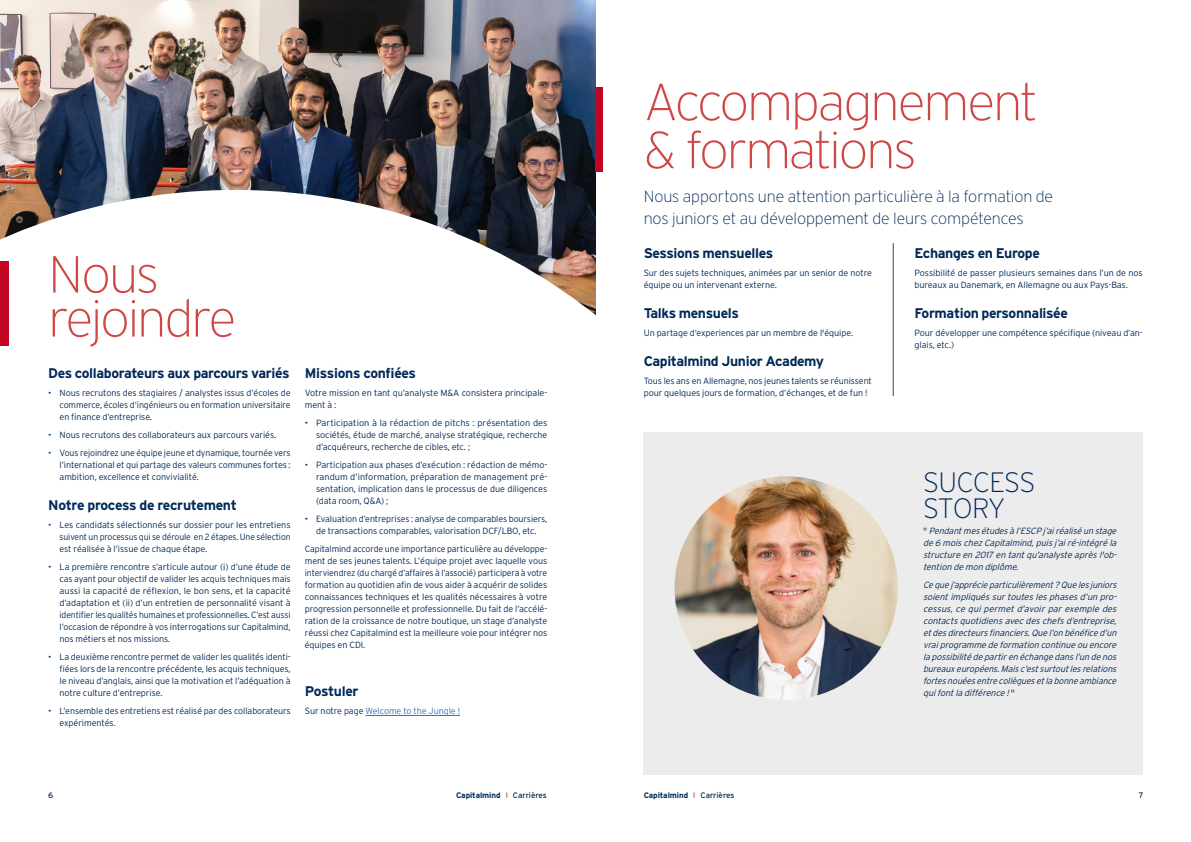
<style>
.page{position:relative;width:1191px;height:842px;background:#fff}
.page>*{position:absolute;margin:0;border:0;box-sizing:border-box;transform-origin:0 0}
.t1{font:200 52px/44px "Interstate";letter-spacing:-.045em;color:#ce4745}
.t2{font:200 28px/26px "Interstate";letter-spacing:-.035em;color:#002959}
.t3{font:200 16px/22px "Interstate";letter-spacing:-.01em;color:#002959}
.t4{font:700 14px "Interstate";letter-spacing:-.025em;color:#002959}
.t5{font:300 9px/12px "Interstate";letter-spacing:-.005em;color:#002959;text-align:justify}
.t6{font:italic 300 9px/12px "Interstate";color:#002959;text-align:justify}
.t7{font:300 9px "Interstate";letter-spacing:-.005em;color:#3476bb}
.t8{font:700 8px "Interstate";letter-spacing:-.005em;color:#002959}
.t9{font:8px "Interstate";color:#002959}
.s1{color:#002959}
.s2{font-style:normal}
.s3{font-weight:300;color:#c10525}
.s4{font-weight:400}
</style>
<div class="page">
<img style="left:0;top:0;width:595px;height:190px">
<svg style="left:0;top:190px;width:816px;height:585px"></svg>
<div style="left:595px;top:87px;width:8px;height:84px;background:#c10525"></div>
<div style="left:643px;top:432px;width:499px;height:342px;background:#ececed"></div>
<div style="left:0;top:261px;width:9px;height:84px;background:#c10525"></div>
<hr style="left:365px;top:715px;width:95px;height:1px;background:#3476bb">
<hr style="left:893px;top:243px;width:1px;height:153px;background:#2a4675">
<img style="left:674px;top:476px;width:224px;height:224px;border-radius:112px">
<h1 class="t1" style="left:48px;top:252px;width:190px">Nous rejoindre</h1>
<h3 class="t4" style="left:48px;top:365px;width:243px">Des collaborateurs aux parcours variés</h3>
<p class="t5" style="left:60px;top:387px;width:233px;text-indent:-11px">• Nous recrutons des stagiaires / analystes issus d’écoles de commerce, écoles d’ingénieurs ou en formation universitaire en finance d’entreprise.</p>
<p class="t5" style="left:48px;top:429px;width:230px">• Nous recrutons des collaborateurs aux parcours variés.</p>
<p class="t5" style="left:60px;top:447px;width:233px;text-indent:-11px">• Vous rejoindrez une équipe jeune et dynamique, tournée vers l’international et qui partage des valeurs communes fortes : ambition, excellence et convivialité.</p>
<h3 class="t4" style="left:48px;top:497px;width:190px">Notre process de recrutement</h3>
<p class="t5" style="left:60px;top:519px;width:233px;text-indent:-11px">• Les candidats sélectionnés sur dossier pour les entretiens suivent un processus qui se déroule en 2 étapes. Une sélection est réalisée à l’issue de chaque étape.</p>
<p class="t5" style="left:60px;top:561px;width:233px;text-indent:-11px">• La première rencontre s’articule autour (i) d’une étude de cas ayant pour objectif de valider les acquis techniques mais aussi la capacité de réflexion, le bon sens, et la capacité d’adaptation et (ii) d’un entretien de personnalité visant à identifier les qualités humaines et professionnelles. C’est aussi l’occasion de répondre à vos interrogations sur Capitalmind, nos métiers et nos missions.</p>
<p class="t5" style="left:60px;top:651px;width:233px;text-indent:-11px">• La deuxième rencontre permet de valider les qualités identi&shy;fiées lors de la rencontre précédente, les acquis techniques, le niveau d’anglais, ainsi que la motivation et l’adéquation à notre culture d’entreprise.</p>
<p class="t5" style="left:60px;top:705px;width:233px;text-indent:-11px">• L’ensemble des entretiens est réalisé par des collaborateurs expérimentés.</p>
<h3 class="t4" style="left:305px;top:365px;width:113px">Missions confiées</h3>
<p class="t5" style="left:305px;top:387px;width:244px">Votre mission en tant qu’analyste M&amp;A consistera principale&shy;ment à :</p>
<p class="t5" style="left:316px;top:417px;width:233px;text-indent:-11px">• Participation à la rédaction de pitchs : présentation des sociétés, étude de marché, analyse stratégique, recherche d’acquéreurs, recherche de cibles, etc. ;</p>
<p class="t5" style="left:316px;top:459px;width:233px;text-indent:-11px">• Participation aux phases d’exécution : rédaction de mémo&shy;randum d’information, préparation de management pré&shy;sentation, implication dans le processus de due diligences (data room, Q&amp;A) ;</p>
<p class="t5" style="left:305px;top:513px;width:244px;text-align:center">• Evaluation d’entreprises : analyse de comparables boursiers, de transactions comparables, valorisation DCF/LBO, etc.</p>
<p class="t5" style="left:305px;top:543px;width:244px">Capitalmind accorde une importance particulière au développe&shy;ment de ses jeunes talents. L’équipe projet avec laquelle vous interviendrez (du chargé d’affaires à l’associé) participera à votre formation au quotidien afin de vous aider à acquérir de solides connaissances techniques et les qualités nécessaires à votre progression personnelle et professionnelle. Du fait de l’accélé&shy;ration de la croissance de notre boutique, un stage d’analyste réussi chez Capitalmind est la meilleure voie pour intégrer nos équipes en CDI.</p>
<h3 class="t4" style="left:305px;top:683px;width:55px">Postuler</h3>
<p class="t7" style="left:305px;top:706px;width:157px"><span class="s1">Sur notre page</span> Welcome to the Jungle !</p>
<h1 class="t1" style="left:643px;top:78px;width:396px;line-height:48px">Accompagnement &amp; formations</h1>
<h3 class="t3" style="left:643px;top:185px;width:411px">Nous apportons une attention particulière à la formation de nos juniors et au développement de leurs compétences</h3>
<h3 class="t4" style="left:643px;top:245px;width:131px">Sessions mensuelles</h3>
<p class="t5" style="left:643px;top:267px;width:230px">Sur des sujets techniques, animées par un senior de notre équipe ou un intervenant externe.</p>
<h3 class="t4" style="left:643px;top:305px;width:97px">Talks mensuels</h3>
<p class="t5" style="left:643px;top:327px;width:211px">Un partage d’experiences par un membre de l'équipe.</p>
<h3 class="t4" style="left:643px;top:353px;width:182px">Capitalmind Junior Academy</h3>
<p class="t5" style="left:643px;top:375px;width:230px">Tous les ans en Allemagne, nos jeunes talents se réunissent pour quelques jours de formation, d’échanges, et de fun !</p>
<h3 class="t4" style="left:914px;top:245px;width:127px">Echanges en Europe</h3>
<p class="t5" style="left:914px;top:267px;width:230px">Possibilité de passer plusieurs semaines dans l’un de nos bureaux au Danemark, en Allemagne ou aux Pays-Bas.</p>
<h3 class="t4" style="left:914px;top:305px;width:155px">Formation personnalisée</h3>
<p class="t5" style="left:914px;top:327px;width:230px">Pour développer une compétence spécifique (niveau d’an&shy;glais, etc.)</p>
<h2 class="t2" style="left:923px;top:469px;width:114px">SUCCESS<br>STORY</h2>
<p class="t6" style="left:923px;top:525px;width:198px"><span class="s2">"</span> Pendantmesétudesàl’ESCP j ’airéaliséunstage de6 moischezCapitalmind,puisj ’airé-intégréla structureen2017entantqu’analysteaprèsl'ob&shy;tentiondemondiplôme.</p>
<p class="t6" style="left:923px;top:579px;width:198px">Cequej ’apprécieparticulièrement?Quelesjuniors soientimpliquéssurtouteslesphasesd’un pro&shy;cessus,ce quipermetd’avoirparexemple des contactsquotidiensavecdeschefsd’entreprise, etdesdirecteursfinanciers.Quel’onbénéficed’un vraiprogrammedeformationcontinueouencore lapossibilitédepartirenéchangedansl’undenos bureauxeuropéens.Maisc’estsurtoutlesrelations fortesnouéesentrecollèguesetlabonneambiance quifontladifférence!<span class="s2">"</span></p>
<p class="t9" style="left:48px;top:791px;width:7px">6</p>
<p class="t8" style="left:456px;top:791px;width:92px">Capitalmind <span class="s3">I</span> <span class="s4">Carrières</span></p>
<p class="t8" style="left:643px;top:791px;width:92px">Capitalmind <span class="s3">I</span> <span class="s4">Carrières</span></p>
<p class="t9" style="left:1139px;top:791px;width:6px">7</p>
</div>
